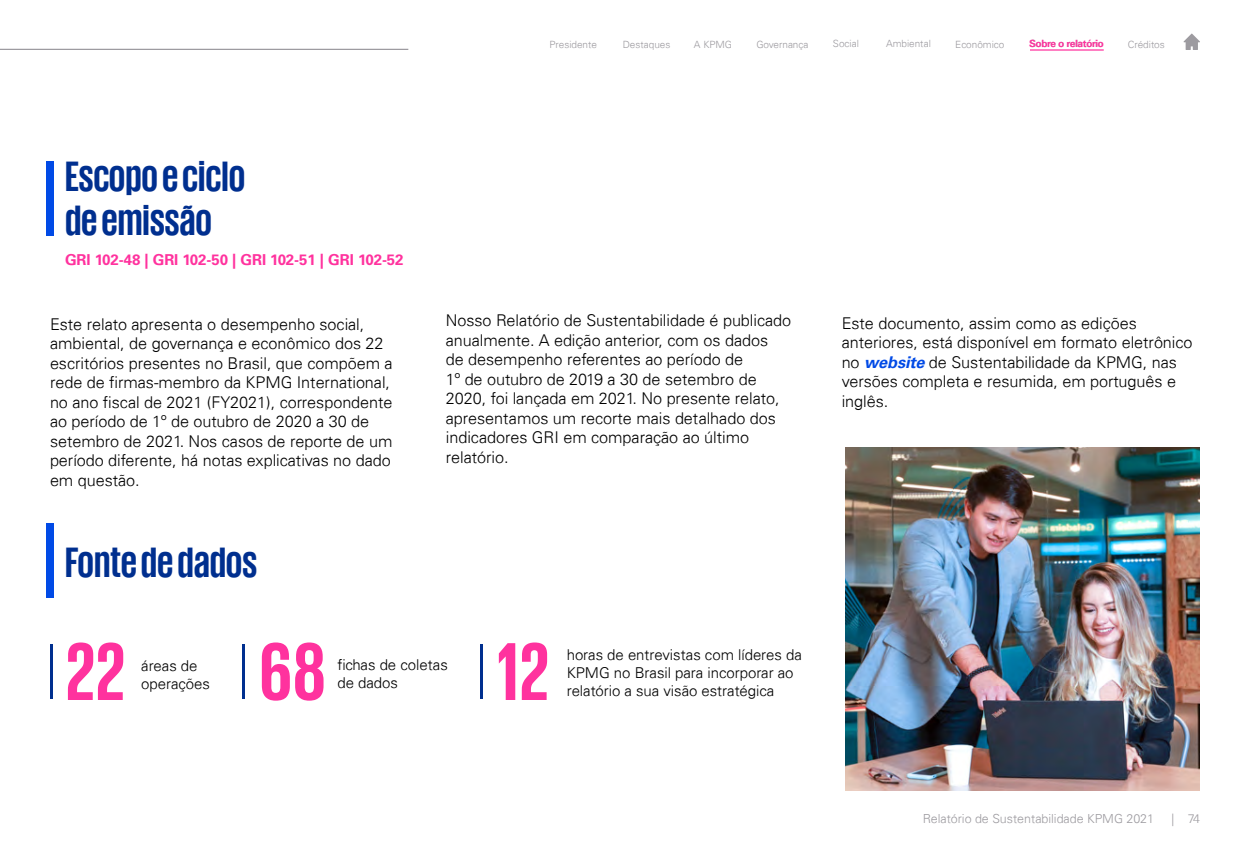
<style>
.page{position:relative;width:1250px;height:850px;background:#fff}
.page>*{position:absolute;margin:0;border:0;box-sizing:border-box;transform-origin:0 0}
.t1{font:700 83.88px "KPMG";color:#ff329e}
.t2{font:700 43.75px/43.8px "KPMG";color:#002f8f}
.t3{font:300 16.25px/19.5px "Univers";letter-spacing:-.005em;color:#000}
.t4{font:300 15px/18px "Univers";letter-spacing:-.005em;color:#000}
.t5{font:700 15px "Univers LT Std";letter-spacing:-.005em;color:#ff329e}
.t6{font:300 12.5px "Univers";letter-spacing:-.005em;color:#9d9ba0}
.t7{font:300 10px "Univers";letter-spacing:-.005em;color:#9d9ba0}
.t8{font:700 10px "Univers 65";letter-spacing:-.03em;color:#ff329e}
.s1{font-family:"Univers 65";font-weight:700;font-style:italic;color:#004ae6}
</style>
<div class="page">
<hr style="left:0;top:49px;width:408px;height:1px;background:#9d9ba0">
<svg style="left:1184px;top:34px;width:16px;height:16px"></svg>
<hr style="left:50px;top:644px;width:2px;height:55px;background:#002f8f">
<hr style="left:243px;top:644px;width:2px;height:55px;background:#002f8f">
<hr style="left:480px;top:644px;width:2px;height:55px;background:#002f8f">
<img style="left:845px;top:448px;width:355px;height:342px">
<div style="left:46px;top:161px;width:8px;height:75px;background:#004ae6"></div>
<div style="left:46px;top:523px;width:8px;height:75px;background:#004ae6"></div>
<hr style="left:1030px;top:49px;width:74px;height:2px;background:#ff329e">
<h2 class="t2" style="left:65px;top:153px;width:182px">Escopo e ciclo de emissão</h2>
<p class="t5" style="left:65px;top:251px;width:340px">GRI 102-48 | GRI 102-50 | GRI 102-51 | GRI 102-52</p>
<p class="t7" style="left:550px;top:38px;width:49px">Presidente</p>
<p class="t7" style="left:623px;top:38px;width:49px">Destaques</p>
<p class="t7" style="left:694px;top:38px;width:40px">A KPMG</p>
<p class="t7" style="left:756px;top:38px;width:54px">Governança</p>
<p class="t7" style="left:833px;top:38px;width:27px">Social</p>
<p class="t7" style="left:886px;top:38px;width:46px">Ambiental</p>
<p class="t7" style="left:955px;top:38px;width:51px">Econômico</p>
<p class="t7" style="left:1128px;top:38px;width:39px">Créditos</p>
<p class="t8" style="left:1029px;top:38px;width:76px">Sobre o relatório</p>
<p class="t3" style="left:50px;top:314px;width:344px">Este relato apresenta o desempenho social, ambiental, de governança e econômico dos 22 escritórios presentes no Brasil, que compõem a rede de firmas-membro da KPMG International, no ano fiscal de 2021 (FY2021), correspondente ao período de 1º de outubro de 2020 a 30 de setembro de 2021. Nos casos de reporte de um período diferente, há notas explicativas no dado em questão.</p>
<p class="t3" style="left:446px;top:311px;width:347px">Nosso Relatório de Sustentabilidade é publicado anualmente. A edição anterior, com os dados<br>de desempenho referentes ao período de<br>1º de outubro de 2019 a 30 de setembro de 2020, foi lançada em 2021. No presente relato, apresentamos um recorte mais detalhado dos indicadores GRI em comparação ao último relatório.</p>
<p class="t3" style="left:842px;top:313px;width:352px">Este documento, assim como as edições anteriores, está disponível em formato eletrônico no <span class="s1">website</span> de Sustentabilidade da KPMG, nas versões completa e resumida, em português e inglês.</p>
<h2 class="t2" style="left:65px;top:539px;width:194px">Fonte de dados</h2>
<h1 class="t1" style="left:66px;top:629px;width:61px">22</h1>
<p class="t4" style="left:141px;top:657px;width:58px">áreas de</p>
<p class="t4" style="left:141px;top:675px;width:70px">operações</p>
<h1 class="t1" style="left:260px;top:629px;width:68px">68</h1>
<p class="t4" style="left:337px;top:655px;width:112px">fichas de coletas</p>
<p class="t4" style="left:337px;top:673px;width:62px">de dados</p>
<h1 class="t1" style="left:497px;top:629px;width:54px">12</h1>
<p class="t4" style="left:567px;top:646px;width:237px">horas de entrevistas com líderes da<br>KPMG no Brasil para incorporar ao</p>
<p class="t4" style="left:567px;top:682px;width:209px">relatório a sua visão estratégica</p>
<p class="t6" style="left:923px;top:811px;width:233px">Relatório de Sustentabilidade KPMG 2021</p>
<p class="t6" style="left:1171px;top:811px;width:30px">| 74</p>
</div>
